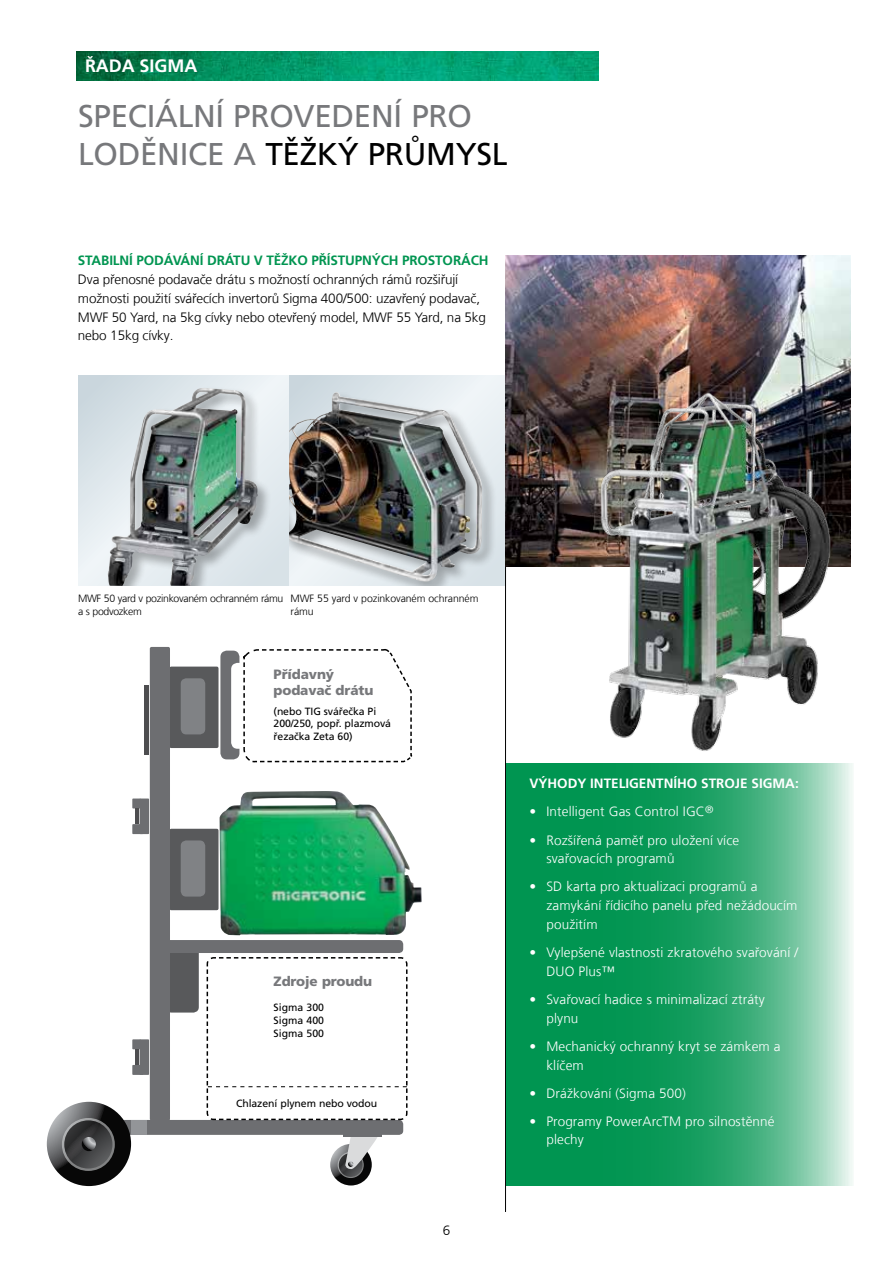
<style>
.page{position:relative;width:893px;height:1263px;background:#fff}
.page>*{position:absolute;margin:0;border:0;box-sizing:border-box;transform-origin:0 0}
.t1{font:31.5px/37.8px "Frutiger LT Pro";letter-spacing:-.01em;color:#77787b}
.t2{font:700 18px "Frutiger LT Pro";color:#fff}
.t3{font:300 13.5px/18.8px "Frutiger LT Com";letter-spacing:.01em;color:#fff}
.t4{font:300 13.5px/18.8px "Frutiger LT Com";letter-spacing:-.01em;color:#000}
.t5{font:700 13.5px "Frutiger LT Pro";letter-spacing:-.01em;color:#009551}
.t6{font:900 13.5px/16.2px "Frutiger LT Pro";letter-spacing:-.01em;color:#77787b}
.t7{font:700 13.5px "Frutiger LT Pro";color:#fff}
.t8{font:10.5px/12.6px "Frutiger LT Pro";letter-spacing:-.01em;color:#000}
.t9{font:300 10.5px/12.6px "Frutiger LT Com";letter-spacing:-.03em;color:#000}
.t10{font:300 10.5px/12.6px "Frutiger LT Com";letter-spacing:-.01em;color:#000}
.s1{color:#000}
</style>
<div class="page">
<img style="left:77px;top:51px;width:521px;height:30px">
<svg style="left:288px;top:375px;width:217px;height:211px;background:#dee6eb"></svg>
<div style="left:288px;top:391px;width:208px;height:195px;background:#000;opacity:.3"></div>
<img style="left:288px;top:392px;width:194px;height:191px">
<hr style="left:505px;top:255px;width:1px;height:957px;background:#000">
<img style="left:505px;top:255px;width:345px;height:312px">
<svg style="left:78px;top:375px;width:210px;height:211px;background:#dee6eb"></svg>
<div style="left:106px;top:386px;width:166px;height:200px;background:#000;opacity:.3"></div>
<img style="left:107px;top:388px;width:153px;height:198px">
<img style="left:595px;top:388px;width:240px;height:363px">
<div style="left:132px;top:1039px;width:9px;height:10px;background:#6d6e71"></div>
<div style="left:132px;top:1065px;width:11px;height:10px;background:#6d6e71"></div>
<svg style="left:135px;top:1049px;width:3px;height:16px"></svg>
<div style="left:140px;top:1039px;width:9px;height:36px;background:#6d6e71"></div>
<div style="left:119px;top:1120px;width:284px;height:15px;background:#6d6e71;border-radius:4px"></div>
<div style="left:169px;top:667px;width:50px;height:81px;background:#58595b;border-radius:2px"></div>
<div style="left:181px;top:678px;width:24px;height:56px;background:#808285;border-radius:5px"></div>
<div style="left:169px;top:829px;width:50px;height:81px;background:#58595b;border-radius:2px"></div>
<div style="left:181px;top:840px;width:24px;height:56px;background:#808285;border-radius:5px"></div>
<svg style="left:330px;top:1144px;width:42px;height:41px"></svg>
<svg style="left:338px;top:1152px;width:25px;height:25px"></svg>
<div style="left:338px;top:1152px;width:26px;height:26px;border:1px solid #d1d3d4;border-radius:50%"></div>
<svg style="left:345px;top:1137px;width:32px;height:32px"></svg>
<svg style="left:144px;top:685px;width:5px;height:70px"></svg>
<div style="left:132px;top:798px;width:9px;height:10px;background:#6d6e71"></div>
<div style="left:132px;top:824px;width:11px;height:10px;background:#6d6e71"></div>
<svg style="left:135px;top:808px;width:3px;height:16px"></svg>
<div style="left:140px;top:798px;width:9px;height:36px;background:#6d6e71"></div>
<div style="left:220px;top:651px;width:19px;height:108px;background:#6d6e71;border-radius:6px"></div>
<div style="left:166px;top:948px;width:33px;height:64px;background:#58595b;border-radius:5px"></div>
<div style="left:160px;top:940px;width:243px;height:13px;background:#6d6e71;border-radius:4px"></div>
<div style="left:150px;top:647px;width:20px;height:474px;background:#6d6e71;border-radius:2px"></div>
<div style="left:131px;top:1120px;width:16px;height:15px;background:#939598"></div>
<div style="left:343px;top:1127px;width:39px;height:10px;background:#6d6e71"></div>
<svg style="left:47px;top:1102px;width:84px;height:84px;background:#38393a"></svg>
<svg style="left:63px;top:1119px;width:51px;height:51px;background:#424344"></svg>
<div style="left:62px;top:1118px;width:53px;height:53px;border:2px solid #d1d3d4;border-radius:50%"></div>
<svg style="left:82px;top:1137px;width:14px;height:14px"></svg>
<svg style="left:206px;top:957px;width:202px;height:164px"></svg>
<img style="left:220px;top:791px;width:202px;height:144px">
<div style="left:231px;top:663px;width:19px;height:86px;background:#fff;border-radius:6px"></div>
<svg style="left:243px;top:649px;width:170px;height:114px"></svg>
<svg style="left:506px;top:763px;width:347px;height:423px;background:#31a972"></svg>
<h2 class="t2" style="left:85px;top:55px;width:114px">ŘADA SIGMA</h2>
<h1 class="t1" style="left:78px;top:97px;width:431px">SPECIÁLNÍ PROVEDENÍ PRO<br>LODĚNICE A <span class="s1">TĚŽKÝ PRŮMYSL</span></h1>
<p class="t5" style="left:78px;top:253px;width:412px">STABILNÍ PODÁVÁNÍ DRÁTU V TĚŽKO PŘÍSTUPNÝCH PROSTORÁCH</p>
<p class="t4" style="left:78px;top:270px;width:410px">Dva přenosné podavače drátu s možností ochranných rámů rozšiřují možnosti použití svářecích invertorů Sigma 400/500: uzavřený podavač, MWF 50 Yard, na 5kg cívky nebo otevřený model, MWF 55 Yard, na 5kg nebo 15kg cívky.</p>
<p class="t9" style="left:78px;top:592px;width:207px">MWF 50 yard v pozinkovaném ochranném rámu a s podvozkem</p>
<p class="t10" style="left:291px;top:592px;width:189px">MWF 55 yard v pozinkovaném ochranném rámu</p>
<p class="t6" style="left:274px;top:666px;width:101px">Přídavný podavač drátu</p>
<p class="t8" style="left:274px;top:705px;width:119px">(nebo TIG svářečka Pi<br>200/250, popř. plazmová řezačka Zeta 60)</p>
<p class="t6" style="left:274px;top:973px;width:100px">Zdroje proudu</p>
<p class="t8" style="left:274px;top:1001px;width:52px;text-align:justify">Sigma 300<br>Sigma 400<br>Sigma 500</p>
<p class="t8" style="left:236px;top:1097px;width:143px">Chlazení plynem nebo vodou</p>
<p class="t4" style="left:443px;top:1221px;width:9px">6</p>
<p class="t7" style="left:529px;top:776px;width:271px">VÝHODY INTELIGENTNÍHO STROJE SIGMA:</p>
<p class="t3" style="left:529px;top:802px;width:186px">• Intelligent Gas Control IGC<sup>®</sup></p>
<p class="t3" style="left:546px;top:830px;width:194px;text-indent:-17px">• Rozšířená paměť pro uložení více svařovacích programů</p>
<p class="t3" style="left:546px;top:877px;width:253px;text-indent:-17px">• SD karta pro aktualizaci programů a zamykání řídicího panelu před nežádoucím použitím</p>
<p class="t3" style="left:546px;top:943px;width:253px;text-indent:-17px">• Vylepšené vlastnosti zkratového svařování /<br>DUO Plus™</p>
<p class="t3" style="left:546px;top:990px;width:220px;text-indent:-17px">• Svařovací hadice s minimalizací ztráty plynu</p>
<p class="t3" style="left:546px;top:1037px;width:236px;text-indent:-17px">• Mechanický ochranný kryt se zámkem a klíčem</p>
<p class="t3" style="left:529px;top:1084px;width:158px">• Drážkování (Sigma 500)</p>
<p class="t3" style="left:546px;top:1112px;width:230px;text-indent:-17px">• Programy PowerArcTM pro silnostěnné plechy</p>
</div>
